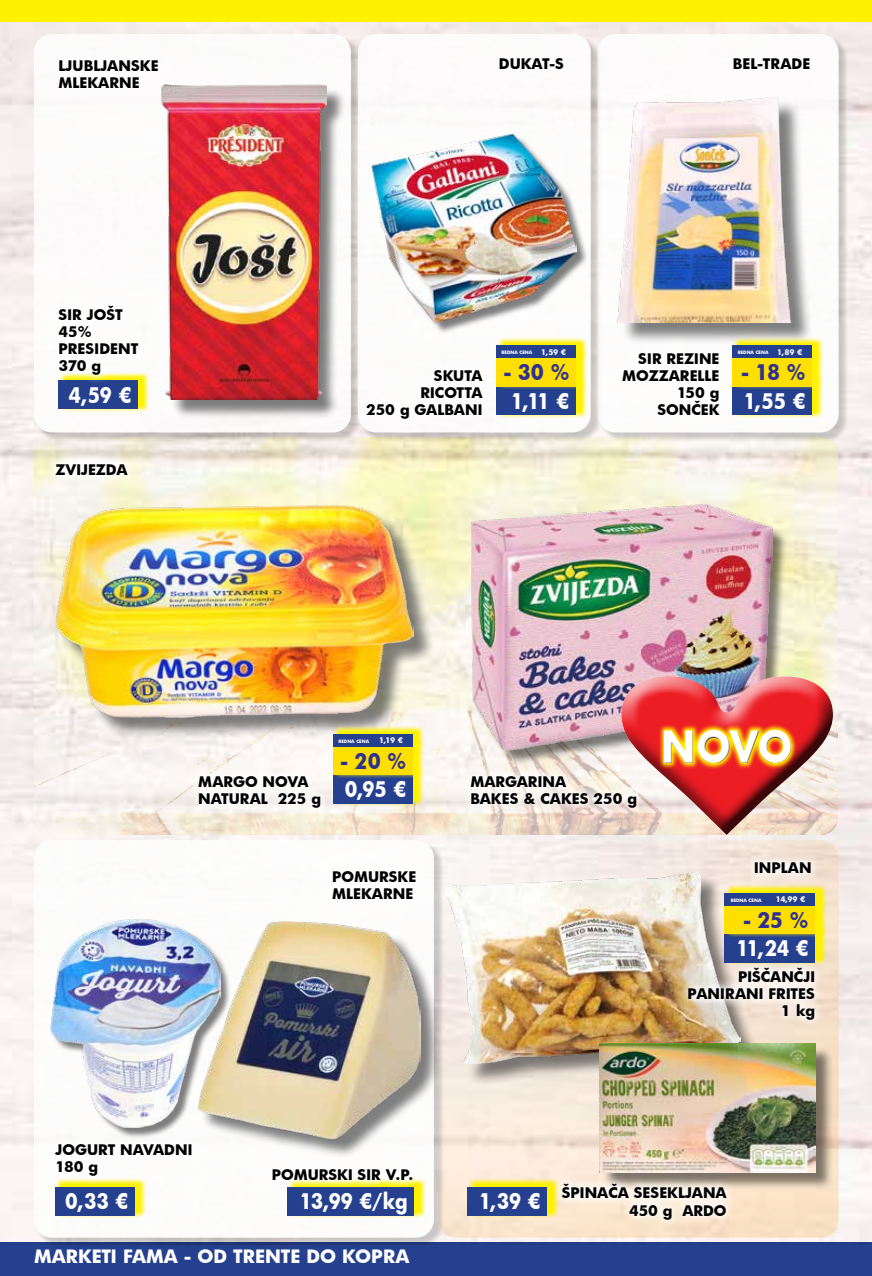
<style>
.page{position:relative;width:872px;height:1276px;background:#fff}
.page>*{position:absolute;margin:0;border:0;box-sizing:border-box;transform-origin:0 0}
.t1{font:700 43.35px "Futura";color:#fff;scale:.9 1}
.t2{font:700 21px "Futura";letter-spacing:-.03em;color:#fff;scale:.88 1}
.t3{font:700 21px "Futura";letter-spacing:-.01em;color:#2e3092;scale:.91 1}
.t4{font:700 18px "Futura";color:#fff}
.t5{font:700 14.25px/17.1px "Futura";color:#000}
.t6{font:700 7.5px "Futura";color:#fff}
.t7{font:700 4.5px "Futura";color:#fff}
.s1{font-size:7.5px}
</style>
<div class="page">
<div style="left:0;top:1242px;width:872px;height:34px;background:#25408f"></div>
<div style="left:0;top:0;width:872px;height:22px;background:#fff200"></div>
<div style="left:35px;top:35px;width:326px;height:408px;background:#000;opacity:.22"></div>
<div style="left:34px;top:34px;width:317px;height:398px;background:#fff;border-radius:18px"></div>
<div style="left:599px;top:35px;width:250px;height:408px;background:#000;opacity:.22"></div>
<div style="left:597px;top:34px;width:241px;height:398px;background:#fff;border-radius:18px"></div>
<div style="left:359px;top:35px;width:242px;height:408px;background:#000;opacity:.22"></div>
<div style="left:358px;top:34px;width:232px;height:398px;background:#fff;border-radius:18px"></div>
<img style="left:34px;top:437px;width:804px;height:398px">
<svg style="left:439px;top:840px;width:399px;height:397px;background:#f7e8d8"></svg>
<div style="left:35px;top:841px;width:409px;height:407px;background:#000;opacity:.22"></div>
<div style="left:34px;top:840px;width:400px;height:397px;background:#fff;border-radius:18px"></div>
<div style="left:473px;top:506px;width:315px;height:260px;background:#000;opacity:.5"></div>
<img style="left:470px;top:503px;width:302px;height:247px">
<div style="left:621px;top:100px;width:192px;height:245px;background:#000;opacity:.5"></div>
<img style="left:617px;top:97px;width:175px;height:225px">
<div style="left:59px;top:508px;width:377px;height:231px;background:#000;opacity:.5"></div>
<img style="left:55px;top:505px;width:359px;height:212px">
<div style="left:374px;top:135px;width:214px;height:199px;background:#000;opacity:.5"></div>
<img style="left:372px;top:134px;width:204px;height:188px">
<div style="left:447px;top:874px;width:315px;height:212px;background:#000;opacity:.5"></div>
<img style="left:445px;top:871px;width:295px;height:193px">
<div style="left:164px;top:88px;width:182px;height:332px;background:#000;opacity:.5"></div>
<img style="left:162px;top:85px;width:164px;height:315px">
<div style="left:52px;top:920px;width:179px;height:219px;background:#000;opacity:.5"></div>
<img style="left:51px;top:919px;width:169px;height:208px">
<div style="left:602px;top:1046px;width:231px;height:145px;background:#000;opacity:.5"></div>
<img style="left:599px;top:1044px;width:216px;height:128px">
<div style="left:201px;top:924px;width:239px;height:235px;background:#000;opacity:.5"></div>
<img style="left:198px;top:921px;width:222px;height:217px">
<svg style="left:287px;top:1178px;width:139px;height:40px"></svg>
<div style="left:288px;top:1186px;width:126px;height:29px;background:#25408f"></div>
<svg style="left:287px;top:1178px;width:134px;height:11px"></svg>
<svg style="left:55px;top:1185px;width:91px;height:33px"></svg>
<div style="left:55px;top:1186px;width:80px;height:29px;background:#25408f"></div>
<svg style="left:58px;top:376px;width:91px;height:36px"></svg>
<div style="left:59px;top:380px;width:79px;height:29px;background:#25408f"></div>
<svg style="left:467px;top:1177px;width:85px;height:41px"></svg>
<div style="left:468px;top:1186px;width:79px;height:29px;background:#25408f"></div>
<svg style="left:190px;top:766px;width:140px;height:50px"></svg>
<svg style="left:462px;top:766px;width:157px;height:50px"></svg>
<div style="left:357px;top:360px;width:135px;height:68px;background:#fff"></div>
<svg style="left:552px;top:1174px;width:184px;height:54px"></svg>
<svg style="left:734px;top:390px;width:89px;height:28px"></svg>
<div style="left:732px;top:386px;width:80px;height:29px;background:#25408f"></div>
<svg style="left:732px;top:361px;width:91px;height:29px"></svg>
<div style="left:732px;top:358px;width:80px;height:28px;background:#ffdf00"></div>
<svg style="left:732px;top:336px;width:92px;height:25px"></svg>
<div style="left:732px;top:346px;width:80px;height:12px;background:#25408f"></div>
<div style="left:613px;top:343px;width:115px;height:82px;background:#fff"></div>
<div style="left:49px;top:296px;width:99px;height:88px;background:#fff"></div>
<div style="left:50px;top:50px;width:118px;height:48px;background:#fff"></div>
<div style="left:46px;top:1134px;width:155px;height:51px;background:#fff"></div>
<svg style="left:679px;top:958px;width:144px;height:71px"></svg>
<svg style="left:333px;top:778px;width:92px;height:29px"></svg>
<div style="left:333px;top:775px;width:79px;height:29px;background:#25408f"></div>
<svg style="left:335px;top:749px;width:90px;height:29px"></svg>
<div style="left:333px;top:746px;width:79px;height:29px;background:#ffdf00"></div>
<svg style="left:333px;top:725px;width:92px;height:24px"></svg>
<div style="left:333px;top:734px;width:79px;height:12px;background:#25408f"></div>
<div style="left:619px;top:673px;width:215px;height:57px;background:#fff;opacity:.75"></div>
<div style="left:619px;top:688px;width:215px;height:147px;background:#000;opacity:.75"></div>
<svg style="left:658px;top:724px;width:139px;height:46px;background:#de351d"></svg>
<div style="left:663px;top:728px;width:129px;height:35px;background:#fff;opacity:.75"></div>
<div style="left:663px;top:730px;width:129px;height:35px;background:#000;opacity:.75"></div>
<svg style="left:498px;top:390px;width:89px;height:28px"></svg>
<div style="left:496px;top:386px;width:79px;height:29px;background:#25408f"></div>
<svg style="left:496px;top:361px;width:91px;height:29px"></svg>
<div style="left:496px;top:358px;width:79px;height:28px;background:#ffdf00"></div>
<svg style="left:496px;top:337px;width:92px;height:24px"></svg>
<div style="left:496px;top:346px;width:79px;height:12px;background:#25408f"></div>
<svg style="left:724px;top:937px;width:103px;height:29px"></svg>
<div style="left:725px;top:934px;width:90px;height:28px;background:#25408f"></div>
<svg style="left:724px;top:908px;width:103px;height:29px"></svg>
<div style="left:725px;top:905px;width:90px;height:29px;background:#ffdf00"></div>
<svg style="left:724px;top:884px;width:103px;height:24px"></svg>
<div style="left:725px;top:893px;width:90px;height:12px;background:#25408f"></div>
<svg style="left:46px;top:454px;width:91px;height:30px"></svg>
<svg style="left:745px;top:852px;width:75px;height:30px"></svg>
<p class="t5" style="left:59px;top:57px;width:102px">LJUBLJANSKE<br>MLEKARNE</p>
<p class="t5" style="left:59px;top:305px;width:81px">SIR JOŠT<br>45%<br>PRESIDENT<br>370 g</p>
<h2 class="t2" style="left:69px;top:380px;width:73px">4,59 €</h2>
<p class="t5" style="left:55px;top:461px;width:74px">ZVIJEZDA</p>
<p class="t5" style="left:499px;top:54px;width:66px">DUKAT-S</p>
<p class="t5" style="left:732px;top:54px;width:79px">BEL-TRADE</p>
<p class="t5" style="left:366px;top:367px;width:118px;text-align:right">SKUTA<br>RICOTTA<br>250 g GALBANI</p>
<p class="t7" style="left:501px;top:349px;width:66px">REDNA CENA <span class="s1">1,59 €</span></p>
<h2 class="t3" style="left:504px;top:357px;width:73px">- 30 %</h2>
<h2 class="t2" style="left:511px;top:386px;width:67px">1,11 €</h2>
<p class="t5" style="left:622px;top:349px;width:99px;text-align:right">SIR REZINE<br>MOZZARELLE<br>150 g<br>SONČEK</p>
<p class="t7" style="left:737px;top:349px;width:66px">REDNA CENA <span class="s1">1,89 €</span></p>
<h2 class="t3" style="left:741px;top:357px;width:72px">- 18 %</h2>
<h2 class="t2" style="left:743px;top:386px;width:72px">1,55 €</h2>
<p class="t7" style="left:338px;top:738px;width:32px">REDNA CENA</p>
<p class="t6" style="left:379px;top:735px;width:25px">1,19 €</p>
<h1 class="t1" style="left:662px;top:716px;width:147px">NOVO</h1>
<h2 class="t3" style="left:340px;top:746px;width:73px">- 20 %</h2>
<p class="t5" style="left:198px;top:772px;width:124px">MARGO NOVA<br>NATURAL 225 g</p>
<p class="t5" style="left:470px;top:772px;width:168px">MARGARINA<br>BAKES &amp; CAKES 250 g</p>
<h2 class="t2" style="left:345px;top:775px;width:71px">0,95 €</h2>
<p class="t5" style="left:332px;top:868px;width:86px">POMURSKE<br>MLEKARNE</p>
<p class="t5" style="left:754px;top:858px;width:59px">INPLAN</p>
<p class="t7" style="left:730px;top:897px;width:32px">REDNA CENA</p>
<p class="t6" style="left:776px;top:894px;width:31px">14,99 €</p>
<h2 class="t3" style="left:743px;top:905px;width:73px">- 25 %</h2>
<h2 class="t2" style="left:736px;top:933px;width:83px">11,24 €</h2>
<p class="t5" style="left:687px;top:967px;width:129px;text-align:right">PIŠČANČJI<br>PANIRANI FRITES<br>1 kg</p>
<p class="t5" style="left:55px;top:1140px;width:139px">JOGURT NAVADNI<br>180 g</p>
<h2 class="t2" style="left:65px;top:1186px;width:73px">0,33 €</h2>
<p class="t5" style="left:272px;top:1165px;width:143px">POMURSKI SIR V.P.</p>
<h2 class="t2" style="left:300px;top:1186px;width:124px">13,99 €/kg</h2>
<p class="t4" style="left:34px;top:1243px;width:377px">MARKETI FAMA - OD TRENTE DO KOPRA</p>
<h2 class="t2" style="left:479px;top:1186px;width:71px">1,39 €</h2>
<p class="t5" style="left:562px;top:1184px;width:166px;text-align:right">ŠPINAČA SESEKLJANA<br>450 g ARDO</p>
</div>
